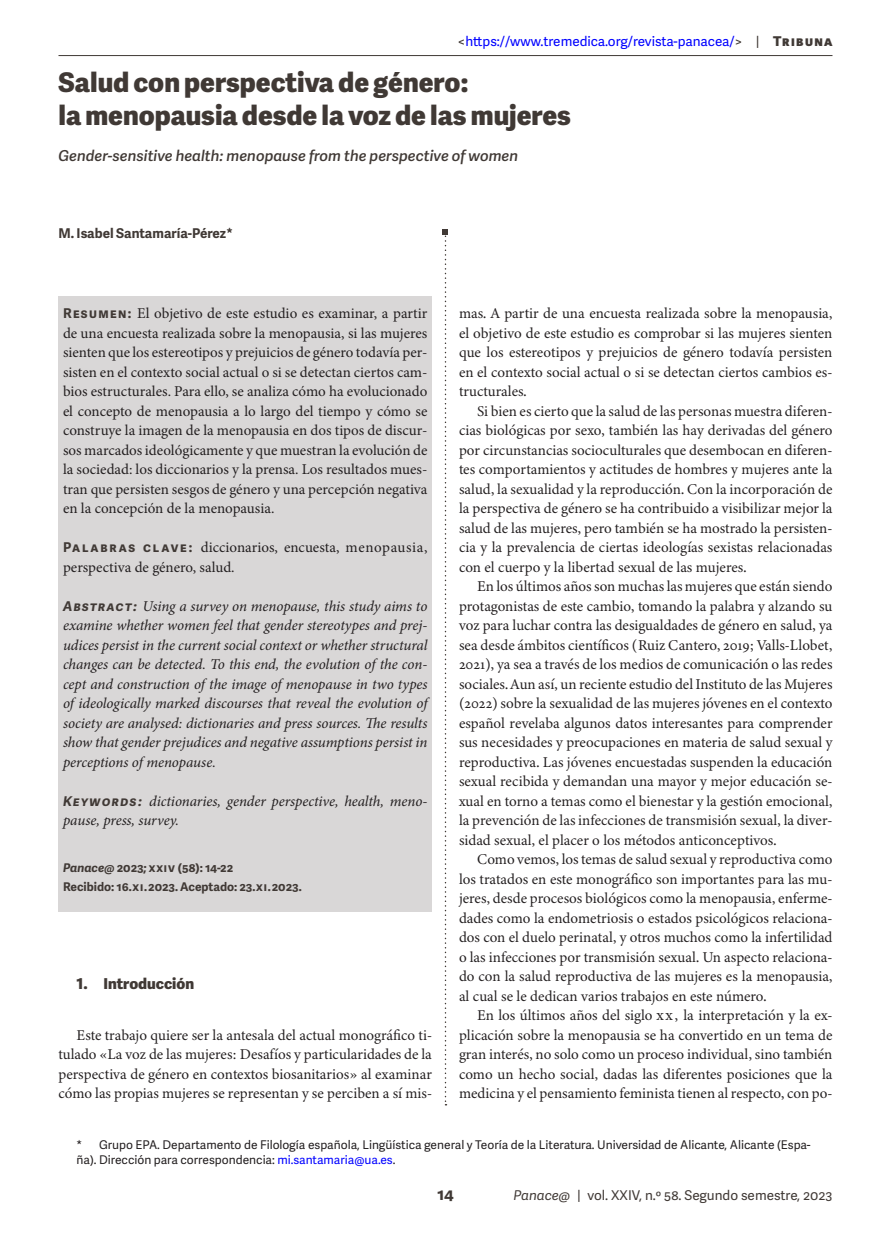
<style>
.page{position:relative;width:891px;height:1260px;background:#fff}
.page>*{position:absolute;margin:0;border:0;box-sizing:border-box;transform-origin:0 0}
.Título_en_español{font:800 27px/33px "Adelle Sans";color:#403935}
.t1{font:700 16.5px "Adelle Sans";color:#403935}
.t2{font:15px/19.5px "Minion 3";color:#231f20;text-align:justify}
.Resumen_en_español{font:15px/19.5px "Minion Pro";color:#231f20;text-align:justify}
.Resumen_en_inglés{font:italic 15px/19.5px "Minion Pro";letter-spacing:-.005em;color:#231f20;text-align:justify}
.Título_en_inglés{font:italic 600 15px "Adelle Sans";color:#403935}
.t3{font:800 15px "Adelle Sans";color:#403935}
.t4{font:13.5px "Adelle Sans";color:#00f}
.t5{font:13.5px "Adelle Sans";color:#403935}
.Autores{font:700 13.5px "Adelle Sans";color:#403935}
.Nota_al_pie{font:12px/15px "Adelle Sans";color:#231f20}
.Datos_técnicos{font:700 12px "Adelle Sans";color:#403935}
.s1{color:#403935}
.s2{font-weight:800;color:#403935}
.s3{font-family:"Adelle Sans";font-weight:700;font-size:13.5px;color:#403935}
.s4{font-style:italic}
.s5{color:#00f}
</style>
<div class="page">
<hr style="left:58px;top:55px;width:774px;height:1px;background:#403935">
<div style="left:58px;top:297px;width:374px;height:246px;background:#d9d7d7"></div>
<div style="left:58px;top:531px;width:374px;height:70px;background:#d9d7d7"></div>
<div style="left:58px;top:589px;width:374px;height:207px;background:#d9d7d7"></div>
<div style="left:58px;top:784px;width:374px;height:71px;background:#d9d7d7"></div>
<div style="left:58px;top:844px;width:374px;height:48px;background:#d9d7d7"></div>
<div style="left:58px;top:864px;width:374px;height:48px;background:#d9d7d7"></div>
<svg style="left:442px;top:229px;width:6px;height:877px"></svg>
<p class="t4" style="left:458px;top:32px;width:376px"><span class="s1">&lt;</span>https://www.tremedica.org/revista-panacea/<span class="s1">&gt; |</span> <span class="s2">Tribuna</span></p>
<p class="Título_en_español" style="left:58px;top:65px;width:514px">Salud con perspectiva de género:<br>la menopausia desde la voz de las mujeres</p>
<p class="Título_en_inglés" style="left:58px;top:145px;width:461px">Gender-sensitive health: menopause from the perspective of women</p>
<p class="Autores" style="left:58px;top:223px;width:176px">M. Isabel Santamaría-Pérez*</p>
<p class="t2" style="left:459px;top:303px;width:375px">mas. A partir de una encuesta realizada sobre la menopausia, el objetivo de este estudio es comprobar si las mujeres sienten que los estereotipos y prejuicios de género todavía persisten en el contexto social actual o si se detectan ciertos cambios es&shy;tructurales.</p>
<p class="t2" style="left:459px;top:401px;width:375px;text-indent:18px">Si bien es cierto que la salud de las personas muestra diferen&shy;cias biológicas por sexo, también las hay derivadas del género por circunstancias socioculturales que desembocan en diferen&shy;tes comportamientos y actitudes de hombres y mujeres ante la salud, la sexualidad y la reproducción. Con la incorporación de la perspectiva de género se ha contribuido a visibilizar mejor la salud de las mujeres, pero también se ha mostrado la persisten&shy;cia y la prevalencia de ciertas ideologías sexistas relacionadas con el cuerpo y la libertad sexual de las mujeres.</p>
<p class="t2" style="left:459px;top:576px;width:375px;text-indent:18px">En los últimos años son muchas las mujeres que están siendo protagonistas de este cambio, tomando la palabra y alzando su voz para luchar contra las desigualdades de género en salud, ya sea desde ámbitos científicos (Ruiz Cantero, 2019; Valls-Llobet, 2021), ya sea a través de los medios de comunicación o las redes sociales. Aun así, un reciente estudio del Instituto de las Mujeres (2022) sobre la sexualidad de las mujeres jóvenes en el contexto español revelaba algunos datos interesantes para comprender sus necesidades y preocupaciones en materia de salud sexual y reproductiva. Las jóvenes encuestadas suspenden la educación sexual recibida y demandan una mayor y mejor educación se&shy;xual en torno a temas como el bienestar y la gestión emocional, la prevención de las infecciones de transmisión sexual, la diver&shy;sidad sexual, el placer o los métodos anticonceptivos.</p>
<p class="t2" style="left:459px;top:849px;width:375px;text-indent:18px">Como vemos, los temas de salud sexual y reproductiva como los tratados en este monográfico son importantes para las mu&shy;jeres, desde procesos biológicos como la menopausia, enferme&shy;dades como la endometriosis o estados psicológicos relaciona&shy;dos con el duelo perinatal, y otros muchos como la infertilidad o las infecciones por transmisión sexual. Un aspecto relaciona&shy;do con la salud reproductiva de las mujeres es la menopausia, al cual se le dedican varios trabajos en este número.</p>
<p class="t2" style="left:459px;top:1005px;width:375px;text-indent:18px">En los últimos años del siglo x x, la interpretación y la ex&shy;plicación sobre la menopausia se ha convertido en un tema de gran interés, no solo como un proceso individual, sino también como un hecho social, dadas las diferentes posiciones que la medicina y el pensamiento feminista tienen al respecto, con po-</p>
<p class="Resumen_en_español" style="left:63px;top:304px;width:366px"><span class="s3">Resumen:</span> El objetivo de este estudio es examinar, a partir de una encuesta realizada sobre la menopausia, si las mujeres sienten que los estereotipos y prejuicios de género todavía per&shy;sisten en el contexto social actual o si se detectan ciertos cam&shy;bios estructurales. Para ello, se analiza cómo ha evolucionado el concepto de menopausia a lo largo del tiempo y cómo se construye la imagen de la menopausia en dos tipos de discur&shy;sos marcados ideológicamente y que muestran la evolución de la sociedad: los diccionarios y la prensa. Los resultados mues&shy;tran que persisten sesgos de género y una percepción negativa en la concepción de la menopausia.</p>
<p class="Resumen_en_español" style="left:63px;top:538px;width:366px"><span class="s3">Pa l a b r as c l av e :</span> diccionarios, encuesta, menopausia, perspectiva de género, salud.</p>
<p class="Resumen_en_inglés" style="left:63px;top:596px;width:366px"><span class="s3">Abstract:</span> Using a survey on menopause, this study aims to examine whether women feel that gender stereotypes and prej&shy;udices persist in the current social context or whether structural changes can be detected. To this end, the evolution of the con&shy;cept and construction of the image of menopause in two types of ideologically marked discourses that reveal the evolution of society are analysed: dictionaries and press sources. The results show that gender prejudices and negative assumptions persist in perceptions of menopause.</p>
<p class="Resumen_en_inglés" style="left:63px;top:791px;width:366px"><span class="s3">Keywords:</span> dictionaries, gender perspective, health, meno&shy;pause, press, survey.</p>
<p class="Datos_técnicos" style="left:63px;top:858px;width:172px"><span class="s4">Panace@</span> 2023; xxiv (58): 14-22</p>
<p class="Datos_técnicos" style="left:63px;top:878px;width:240px">Recibido: 16.xi.2023. Aceptado: 23.xi.2023.</p>
<p class="t3" style="left:76px;top:972px;width:119px">1. Introducción</p>
<p class="t2" style="left:58px;top:1025px;width:375px;text-indent:18px">Este trabajo quiere ser la antesala del actual monográfico ti&shy;tulado «La voz de las mujeres: Desafíos y particularidades de la perspectiva de género en contextos biosanitarios» al examinar cómo las propias mujeres se representan y se perciben a sí mis-</p>
<p class="Nota_al_pie" style="left:76px;top:1137px;width:736px">* Grupo EPA. Departamento de Filología española, Lingüística general y Teoría de la Literatura. Universidad de Alicante, Alicante (Espa&shy;ña). Dirección para correspondencia: <span class="s5">mi.santamaria@ua.es</span>.</p>
<p class="t1" style="left:437px;top:1182px;width:18px">14</p>
<p class="t5" style="left:514px;top:1186px;width:320px"><span class="s4">Panace@</span> | vol. XXIV, n.º 58. Segundo semestre, 2023</p>
</div>
